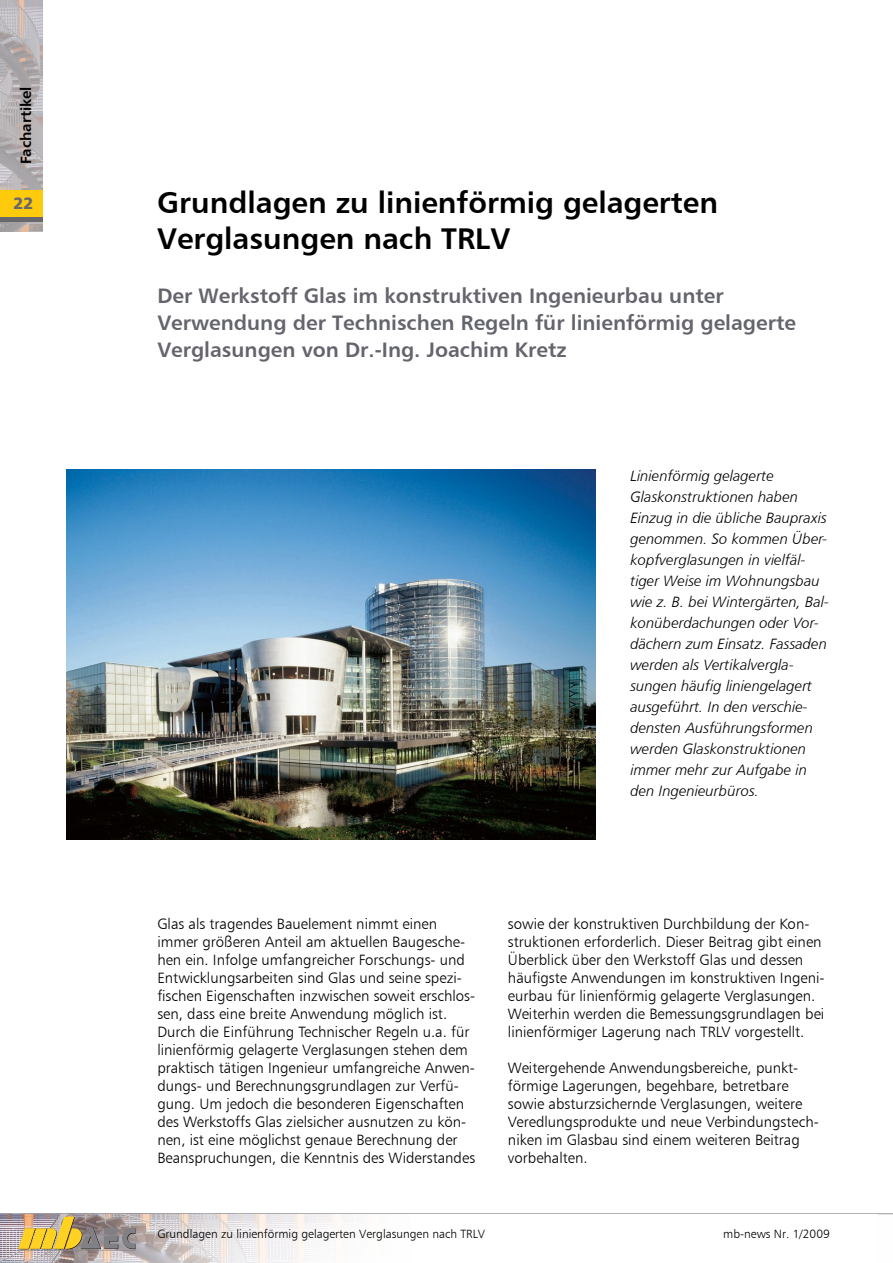
<style>
.page{position:relative;width:893px;height:1263px;background:#fff}
.page>*{position:absolute;margin:0;border:0;box-sizing:border-box;transform-origin:0 0}
.t1{font:30px/36px "Humanist 777 BT Bold B";color:#000}
.t2{font:21px/27px "Humanist 777 BT Bold B";color:#64656c}
.t3{font:16.5px "Humanist 777 BT Black B";color:#68676c}
.t4{font:15px/18px "Humanist 777 BT Light B";color:#000}
.t5{font:15px/21px "Humanist 777 BT Light Italic B";color:#000}
.t6{font:15px "Humanist 777 BT Bold B";color:#000}
.t7{font:12px "Humanist 777 BT Light B";color:#000}
</style>
<div class="page">
<hr style="left:0;top:1213px;width:893px;height:1px;background:#98989c">
<svg style="left:0;top:0;width:43px;height:232px;background:#b7b1b2"></svg>
<img style="left:0;top:1214px;width:354px;height:49px">
<img style="left:18px;top:1217px;width:118px;height:32px">
<div style="left:0;top:191px;width:43px;height:27px;background:#fdcb0b"></div>
<hr style="left:0;top:218px;width:43px;height:4px;background:#68676c">
<img style="left:66px;top:470px;width:529px;height:369px">
<p class="t6" style="left:17px;top:164px;width:79px;rotate:-90deg">Fachartikel</p>
<p class="t3" style="left:13px;top:192px;width:22px">22</p>
<h1 class="t1" style="left:157px;top:184px;width:562px">Grundlagen zu linienförmig gelagerten<br>Verglasungen nach TRLV</h1>
<h2 class="t2" style="left:157px;top:282px;width:640px">Der Werkstoff Glas im konstruktiven Ingenieurbau unter<br>Verwendung der Technischen Regeln für linienförmig gelagerte<br>Verglasungen von Dr.-Ing. Joachim Kretz</h2>
<p class="t5" style="left:630px;top:465px;width:200px">Linienförmig gelagerte<br>Glaskonstruktionen haben<br>Einzug in die übliche Baupraxis genommen. So kommen Über&shy;kopfverglasungen in vielfäl&shy;tiger Weise im Wohnungsbau wie z. B. bei Wintergärten, Bal&shy;konüberdachungen oder Vor&shy;dächern zum Einsatz. Fassaden werden als Vertikalvergla&shy;sungen häufig liniengelagert ausgeführt. In den verschie&shy;densten Ausführungsformen werden Glaskonstruktionen immer mehr zur Aufgabe in den Ingenieurbüros.</p>
<p class="t4" style="left:157px;top:914px;width:319px">Glas als tragendes Bauelement nimmt einen immer größeren Anteil am aktuellen Baugesche&shy;hen ein. Infolge umfangreicher Forschungs- und Entwicklungsarbeiten sind Glas und seine spezi&shy;fischen Eigenschaften inzwischen soweit erschlos&shy;sen, dass eine breite Anwendung möglich ist.<br>Durch die Einführung Technischer Regeln u.a. für linienförmig gelagerte Verglasungen stehen dem praktisch tätigen Ingenieur umfangreiche Anwen&shy;dungs- und Berechnungsgrundlagen zur Verfü&shy;gung. Um jedoch die besonderen Eigenschaften des Werkstoffs Glas zielsicher ausnutzen zu kön&shy;nen, ist eine möglichst genaue Berechnung der Beanspruchungen, die Kenntnis des Widerstandes</p>
<p class="t4" style="left:508px;top:914px;width:318px">sowie der konstruktiven Durchbildung der Kon&shy;struktionen erforderlich. Dieser Beitrag gibt einen Überblick über den Werkstoff Glas und dessen häufigste Anwendungen im konstruktiven Ingeni&shy;eurbau für linienförmig gelagerte Verglasungen.<br>Weiterhin werden die Bemessungsgrundlagen bei linienförmiger Lagerung nach TRLV vorgestellt.</p>
<p class="t4" style="left:508px;top:1058px;width:312px">Weitergehende Anwendungsbereiche, punkt&shy;förmige Lagerungen, begehbare, betretbare sowie absturzsichernde Verglasungen, weitere Veredlungsprodukte und neue Verbindungstech&shy;niken im Glasbau sind einem weiteren Beitrag vorbehalten.</p>
<p class="t7" style="left:157px;top:1227px;width:329px">Grundlagen zu linienförmig gelagerten Verglasungen nach TRLV</p>
<p class="t7" style="left:723px;top:1227px;width:108px">mb-news Nr. 1/2009</p>
</div>
